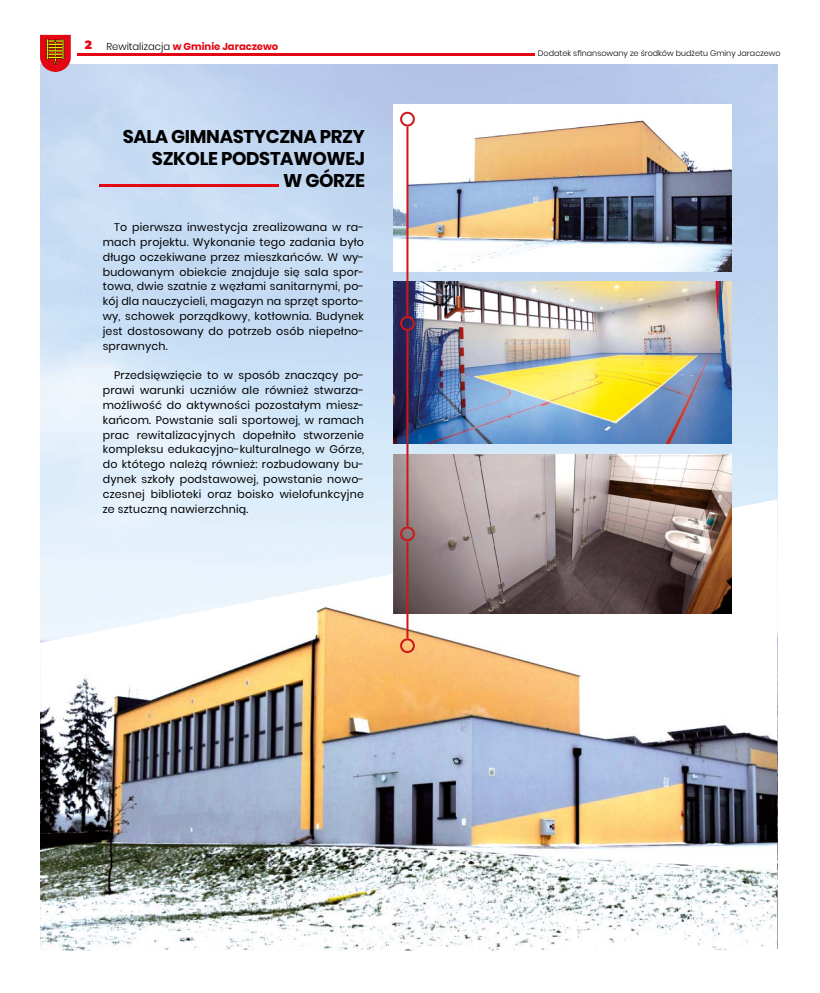
<style>
.page{position:relative;width:820px;height:993px;background:#fff}
.page>*{position:absolute;margin:0;border:0;box-sizing:border-box;transform-origin:0 0}
.t1{font:700 18.4px/22px "Poppins";letter-spacing:-.02em;color:#000;text-align:right}
.t2{font:900 11.9px "Montserrat";color:#e30613}
.t3{font:11px/14.8px "Poppins";letter-spacing:.02em;color:#000;text-align:justify}
.t4{font:700 10px "Poppins";color:#e30613}
.t5{font:300 8px "Poppins";color:#000}
.s1{font-weight:300;color:#000}
</style>
<div class="page">
<img style="left:40px;top:64px;width:737px;height:435px">
<img style="left:40px;top:499px;width:737px;height:451px">
<img style="left:393px;top:104px;width:338px;height:167px">
<img style="left:393px;top:282px;width:338px;height:162px">
<img style="left:393px;top:454px;width:338px;height:159px">
<hr style="left:100px;top:184px;width:179px;height:2px;background:#e30613">
<hr style="left:406px;top:541px;width:2px;height:97px;background:#cd1719">
<hr style="left:406px;top:331px;width:2px;height:195px;background:#cd1719">
<hr style="left:406px;top:126px;width:2px;height:190px;background:#cd1719">
<div style="left:400px;top:112px;width:14px;height:14px;border:2px solid #cd1719;border-radius:50%"></div>
<div style="left:400px;top:316px;width:14px;height:15px;border:2px solid #cd1719;border-radius:50%"></div>
<div style="left:400px;top:526px;width:14px;height:15px;border:2px solid #cd1719;border-radius:50%"></div>
<div style="left:400px;top:638px;width:14px;height:15px;border:2px solid #cd1719;border-radius:50%"></div>
<svg style="left:40px;top:35px;width:31px;height:37px"></svg>
<hr style="left:77px;top:53px;width:458px;height:3px;background:#e30613">
<p class="t2" style="left:85px;top:36px;width:9px">2</p>
<p class="t4" style="left:106px;top:41px;width:173px"><span class="s1">Rewitalizacja</span> w Gminie Jaraczewo</p>
<h1 class="t1" style="left:123px;top:125px;width:244px">SALA GIMNASTYCZNA PRZY<br>SZKOLE PODSTAWOWEJ<br>W GÓRZE</h1>
<p class="t3" style="left:103px;top:220px;width:263px;text-indent:11px">To pierwsza inwestycja zrealizowana w ra&shy;mach projektu. Wykonanie tego zadania było długo oczekiwane przez mieszkańców. W wy&shy;budowanym obiekcie znajduje się sala spor&shy;towa, dwie szatnie z węzłami sanitarnymi, po&shy;kój dla nauczycieli, magazyn na sprzęt sporto&shy;wy, schowek porządkowy, kotłownia. Budynek jest dostosowany do potrzeb osób niepełno&shy;sprawnych.</p>
<p class="t3" style="left:103px;top:368px;width:263px;text-indent:11px">Przedsięwzięcie to w sposób znaczący po&shy;prawi warunki uczniów ale również stwarza&shy;możliwość do aktywności pozostałym miesz&shy;kańcom. Powstanie sali sportowej, w ramach prac rewitalizacyjnych dopełniło stworzenie kompleksu edukacyjno-kulturalnego w Górze, do któtego należą również: rozbudowany bu&shy;dynek szkoły podstawowej, powstanie nowo&shy;czesnej biblioteki oraz boisko wielofunkcyjne ze sztuczną nawierzchnią.</p>
<p class="t5" style="left:537px;top:48px;width:244px">Dodatek sfinansowany ze środków budżetu Gminy Jaraczewo</p>
</div>
